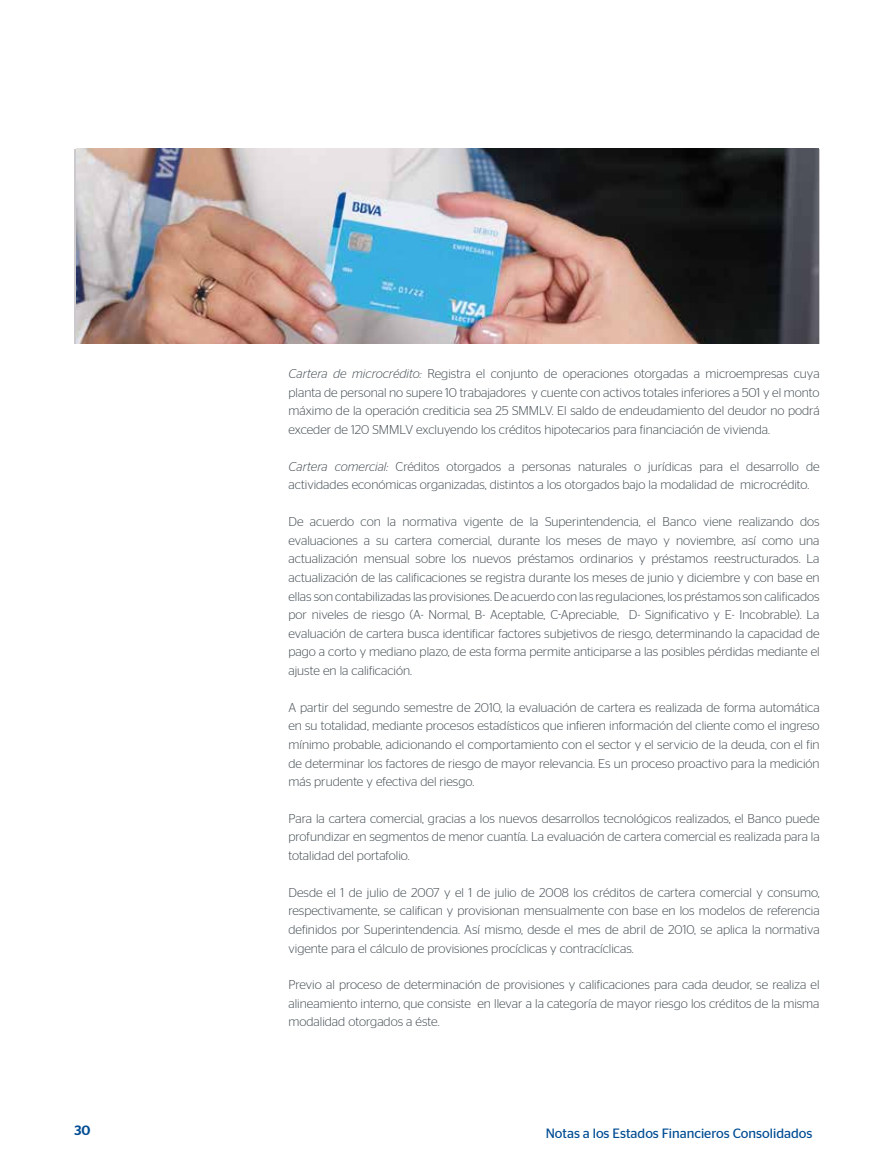
<style>
.page{position:relative;width:893px;height:1170px;background:#fff}
.page>*{position:absolute;margin:0;border:0;box-sizing:border-box;transform-origin:0 0}
.t1{font:13.5px "Stag Sans";color:#004c93}
.t2{font:500 13.5px "Stag Sans";color:#004c93}
.t3{font:300 12.75px/18.6px "Stag Sans";color:#3f494f;text-align:justify}
.s1{font-style:italic}
</style>
<div class="page">
<img style="left:76px;top:149px;width:742px;height:194px">
<p class="t3" style="left:288px;top:364px;width:533px"><span class="s1">Cartera de microcrédito:</span> Registra el conjunto de operaciones otorgadas a microempresas cuya planta de personal no supere 10 trabajadores y cuente con activos totales inferiores a 501 y el monto máximo de la operación crediticia sea 25 SMMLV. El saldo de endeudamiento del deudor no podrá exceder de 120 SMMLV excluyendo los créditos hipotecarios para financiación de vivienda.</p>
<p class="t3" style="left:288px;top:457px;width:533px"><span class="s1">Cartera comercial:</span> Créditos otorgados a personas naturales o jurídicas para el desarrollo de actividades económicas organizadas, distintos a los otorgados bajo la modalidad de microcrédito.</p>
<p class="t3" style="left:288px;top:512px;width:533px">De acuerdo con la normativa vigente de la Superintendencia, el Banco viene realizando dos evaluaciones a su cartera comercial, durante los meses de mayo y noviembre, así como una actualización mensual sobre los nuevos préstamos ordinarios y préstamos reestructurados. La actualización de las calificaciones se registra durante los meses de junio y diciembre y con base en ellas son contabilizadas las provisiones. De acuerdo con las regulaciones, los préstamos son calificados por niveles de riesgo (A- Normal, B- Aceptable, C-Apreciable, D- Significativo y E- Incobrable). La evaluación de cartera busca identificar factores subjetivos de riesgo, determinando la capacidad de pago a corto y mediano plazo, de esta forma permite anticiparse a las posibles pérdidas mediante el ajuste en la calificación.</p>
<p class="t3" style="left:288px;top:697px;width:533px">A partir del segundo semestre de 2010, la evaluación de cartera es realizada de forma automática en su totalidad, mediante procesos estadísticos que infieren información del cliente como el ingreso mínimo probable, adicionando el comportamiento con el sector y el servicio de la deuda, con el fin de determinar los factores de riesgo de mayor relevancia. Es un proceso proactivo para la medición más prudente y efectiva del riesgo.</p>
<p class="t3" style="left:288px;top:808px;width:533px">Para la cartera comercial, gracias a los nuevos desarrollos tecnológicos realizados, el Banco puede profundizar en segmentos de menor cuantía. La evaluación de cartera comercial es realizada para la totalidad del portafolio.</p>
<p class="t3" style="left:288px;top:882px;width:533px">Desde el 1 de julio de 2007 y el 1 de julio de 2008 los créditos de cartera comercial y consumo, respectivamente, se califican y provisionan mensualmente con base en los modelos de referencia definidos por Superintendencia. Así mismo, desde el mes de abril de 2010, se aplica la normativa vigente para el cálculo de provisiones procíclicas y contracíclicas.</p>
<p class="t3" style="left:288px;top:975px;width:533px">Previo al proceso de determinación de provisiones y calificaciones para cada deudor, se realiza el alineamiento interno, que consiste en llevar a la categoría de mayor riesgo los créditos de la misma modalidad otorgados a éste.</p>
<p class="t2" style="left:74px;top:1122px;width:18px">30</p>
<p class="t1" style="left:546px;top:1125px;width:268px">Notas a los Estados Financieros Consolidados</p>
</div>
